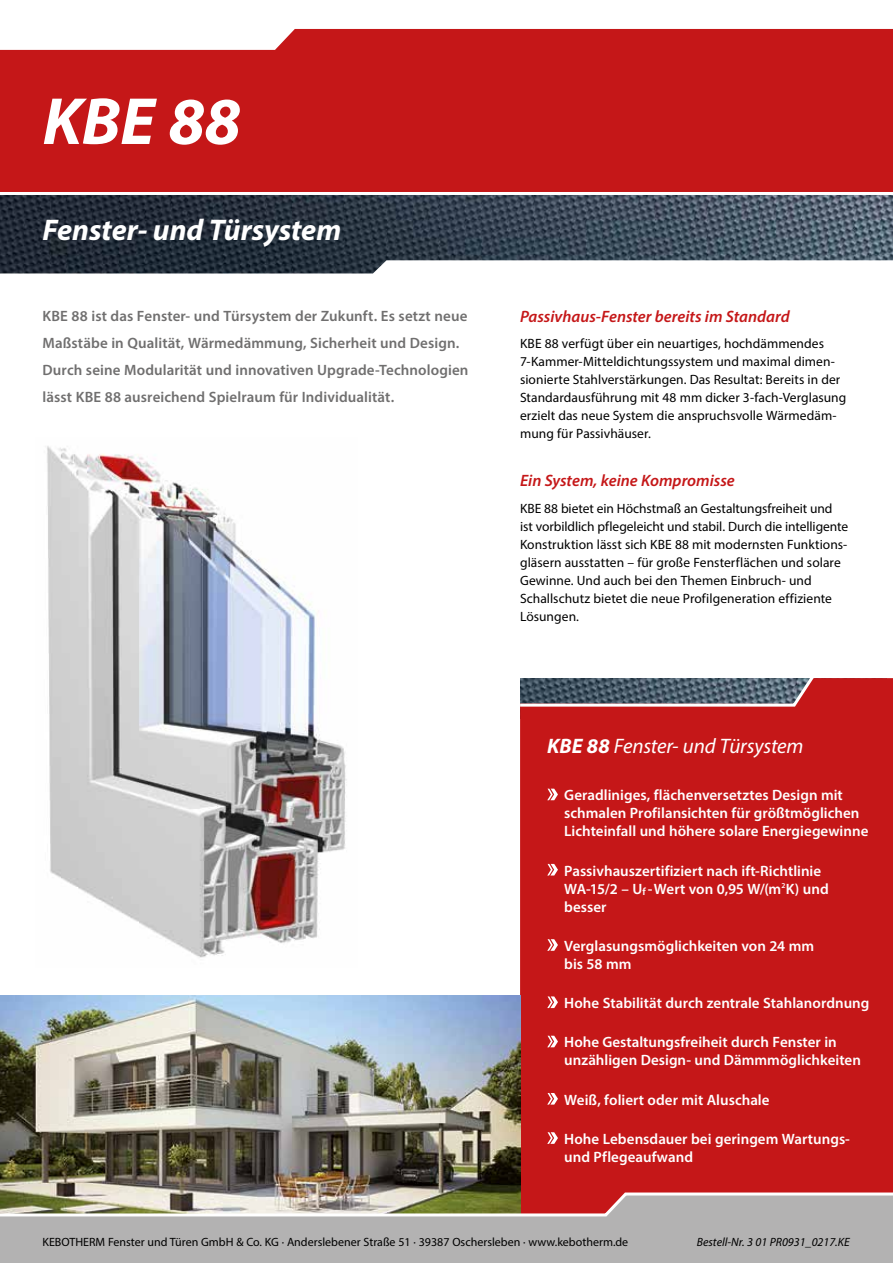
<style>
.page{position:relative;width:893px;height:1263px;background:#fff}
.page>*{position:absolute;margin:0;border:0;box-sizing:border-box;transform-origin:0 0}
.t1{font:italic 700 67.2px "Myriad Pro";color:#fff}
.t2{font:italic 700 30px "Myriad Pro";letter-spacing:-.005em;color:#fff}
.t3{font:italic 21px "Myriad Pro";letter-spacing:-.01em;color:#fff}
.t4{font:italic 600 16.5px "Myriad Pro";color:#c51718}
.t5{font:600 15px/18px "Myriad Pro";color:#fff}
.t6{font:600 15px/27px "Myriad Pro";letter-spacing:.005em;color:#706f6f}
.t7{font:13.5px/18px "Myriad Pro";color:#000}
.t8{font:12px "Myriad Pro";color:#000}
.t9{font:italic 12px "Myriad Pro";color:#000}
.s1{font-weight:700}
</style>
<div class="page">
<div style="left:520px;top:708px;width:373px;height:483px;background:#c51718"></div>
<svg style="left:520px;top:678px;width:373px;height:30px;background:#7b5760"></svg>
<img style="left:0;top:995px;width:520px;height:196px">
<img style="left:0;top:195px;width:893px;height:78px">
<div style="left:0;top:13px;width:893px;height:180px;background:#c51718"></div>
<svg style="left:0;top:13px;width:893px;height:37px"></svg>
<svg style="left:0;top:1191px;width:893px;height:72px;background:#b5ada8"></svg>
<img style="left:47px;top:446px;width:300px;height:512px">
<hr style="left:0;top:192px;width:893px;height:3px;background:#fff">
<svg style="left:547px;top:789px;width:11px;height:11px"></svg>
<svg style="left:547px;top:864px;width:11px;height:11px"></svg>
<svg style="left:547px;top:939px;width:11px;height:12px"></svg>
<svg style="left:547px;top:996px;width:11px;height:12px"></svg>
<svg style="left:547px;top:1036px;width:11px;height:11px"></svg>
<svg style="left:547px;top:1093px;width:11px;height:11px"></svg>
<svg style="left:547px;top:1132px;width:11px;height:12px"></svg>
<h1 class="t1" style="left:43px;top:78px;width:200px">KBE 88</h1>
<h2 class="t2" style="left:43px;top:211px;width:300px">Fenster- und Türsystem</h2>
<p class="t6" style="left:43px;top:302px;width:428px">KBE 88 ist das Fenster- und Türsystem der Zukunft. Es setzt neue Maßstäbe in Qualität, Wärmedämmung, Sicherheit und Design.<br>Durch seine Modularität und innovativen Upgrade-Technologien lässt KBE 88 ausreichend Spielraum für Individualität.</p>
<p class="t4" style="left:520px;top:306px;width:271px">Passivhaus-Fenster bereits im Standard</p>
<p class="t7" style="left:520px;top:334px;width:328px">KBE 88 verfügt über ein neuartiges, hochdämmendes 7-Kammer-Mitteldichtungssystem und maximal dimen&shy;sionierte Stahlverstärkungen. Das Resultat: Bereits in der Standardausführung mit 48 mm dicker 3-fach-Verglasung erzielt das neue System die anspruchsvolle Wärmedäm&shy;mung für Passivhäuser.</p>
<p class="t4" style="left:520px;top:470px;width:216px">Ein System, keine Kompromisse</p>
<p class="t7" style="left:520px;top:499px;width:330px">KBE 88 bietet ein Höchstmaß an Gestaltungsfreiheit und ist vorbildlich pflegeleicht und stabil. Durch die intelligente Konstruktion lässt sich KBE 88 mit modernsten Funktions&shy;gläsern ausstatten – für große Fensterflächen und solare Gewinne. Und auch bei den Themen Einbruch- und Schallschutz bietet die neue Profilgeneration effiziente Lösungen.</p>
<h3 class="t3" style="left:547px;top:732px;width:258px"><span class="s1">KBE 88</span> Fenster- und Türsystem</h3>
<p class="t5" style="left:564px;top:786px;width:306px">Geradliniges, flächenversetztes Design mit schmalen Profilansichten für größtmöglichen<br>Lichteinfall und höhere solare Energiegewinne</p>
<p class="t5" style="left:564px;top:861px;width:266px">Passivhauszertifiziert nach ift-Richtlinie<br>WA-15/2 – U<sub>f</sub> -Wert von 0,95 W/(m<sup>2</sup>K) und besser</p>
<p class="t5" style="left:564px;top:936px;width:251px">Verglasungsmöglichkeiten von 24 mm bis 58 mm</p>
<p class="t5" style="left:564px;top:994px;width:307px">Hohe Stabilität durch zentrale Stahlanordnung</p>
<p class="t5" style="left:564px;top:1033px;width:298px">Hohe Gestaltungsfreiheit durch Fenster in unzähligen Design- und Dämmmöglichkeiten</p>
<p class="t5" style="left:564px;top:1090px;width:207px">Weiß, foliert oder mit Aluschale</p>
<p class="t5" style="left:564px;top:1129px;width:287px">Hohe Lebensdauer bei geringem Wartungs&shy;und Pflegeaufwand</p>
<p class="t8" style="left:43px;top:1234px;width:587px">KEBOTHERM Fenster und Türen GmbH &amp; Co. KG · Anderslebener Straße 51 · 39387 Oschersleben · www.kebotherm.de</p>
<p class="t9" style="left:697px;top:1234px;width:154px">Bestell-Nr. 3 01 PR0931_0217.KE</p>
</div>
